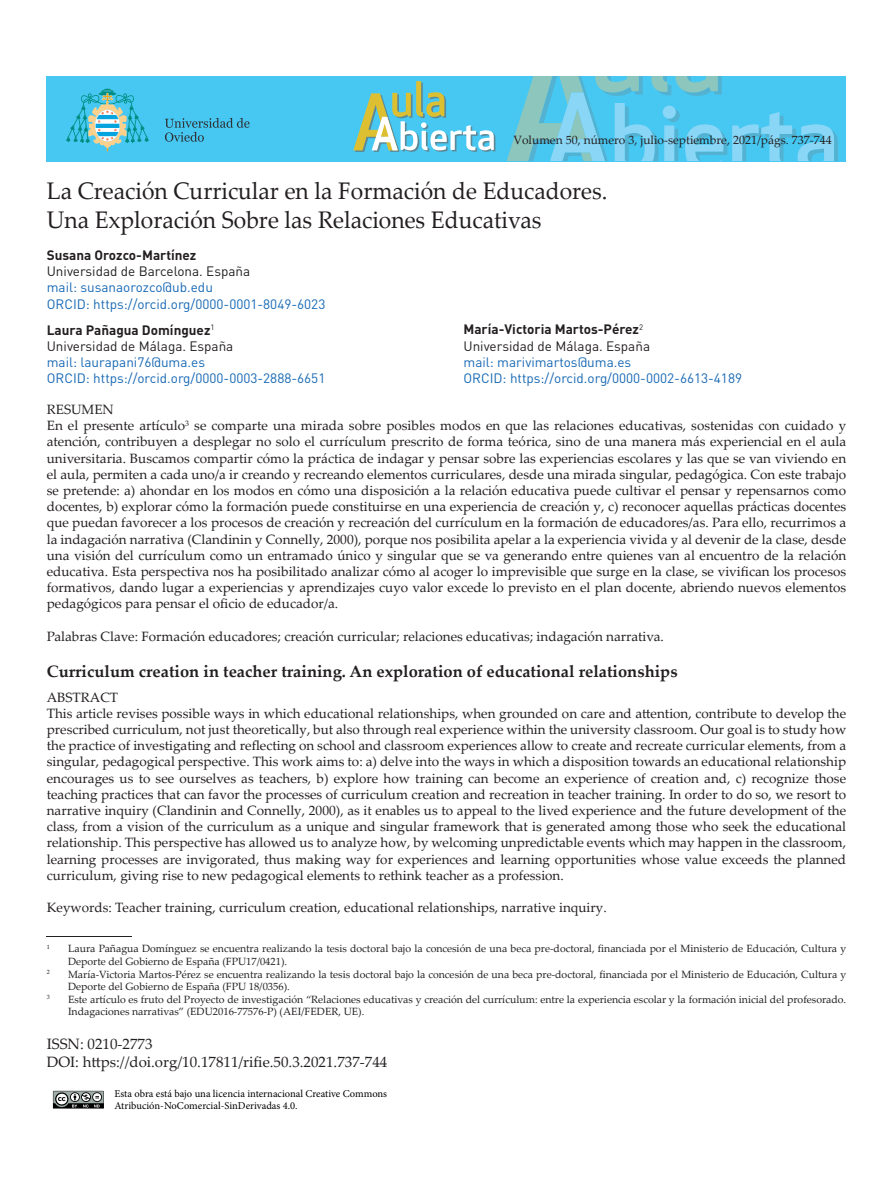
<style>
.page{position:relative;width:893px;height:1191px;background:#fff}
.page>*{position:absolute;margin:0;border:0;box-sizing:border-box;transform-origin:0 0}
.t1{font:24px/28.8px "Palatino Linotype";color:#231f20;scale:.95 1}
.t2{font:700 16.5px "Palatino Linotype";color:#231f20}
.t3{font:15px/18px "Palatino Linotype";color:#231f20}
.t4{font:13.5px/16.2px "Palatino Linotype";color:#231f20}
.t5{font:13.5px/16.2px "DIN";color:#1768b4}
.t6{font:13.5px/16.2px "DIN";color:#231f20}
.t7{font:700 13.5px/16.2px "DIN";color:#231f20}
.t8{font:12px "Palatino Linotype";color:#231f20}
.t9{font:10.5px/12.6px "Palatino Linotype";color:#231f20}
.t10{font:10.5px/12px "Minion Pro";color:#000001}
.t11{font:6.15px "Palatino Linotype";color:#231f20}
.s1{font-weight:700}
.s2{font-weight:400}
</style>
<div class="page">
<div style="left:46px;top:76px;width:800px;height:85px;background:#46c8f3"></div>
<svg style="left:507px;top:76px;width:331px;height:85px"></svg>
<svg style="left:165px;top:118px;width:85px;height:24px"></svg>
<svg style="left:66px;top:89px;width:83px;height:63px"></svg>
<svg style="left:353px;top:81px;width:142px;height:71px"></svg>
<svg style="left:53px;top:1090px;width:51px;height:18px"></svg>
<hr style="left:47px;top:935px;width:85px;height:1px;background:#231f20">
<p class="t8" style="left:513px;top:131px;width:320px">Volumen 50, número 3, julio-septiembre, 2021/págs. 737-744</p>
<h1 class="t1" style="left:47px;top:175px;width:592px">La Creación Curricular en la Formación de Educadores.<br>Una Exploración Sobre las Relaciones Educativas</h1>
<p class="t7" style="left:47px;top:246px;width:151px">Susana Orozco-Martínez</p>
<p class="t6" style="left:47px;top:263px;width:205px">Universidad de Barcelona. España</p>
<p class="t5" style="left:47px;top:279px;width:280px">mail: susanaorozco@ub.edu<br>ORCID: https://orcid.org/0000-0001-8049-6023</p>
<p class="t6" style="left:47px;top:321px;width:188px"><span class="s1">Laura Pañagua Domínguez</span><sup>1<br></sup>Universidad de Málaga. España</p>
<p class="t5" style="left:47px;top:354px;width:280px">mail: laurapani76@uma.es<br>ORCID: https://orcid.org/0000-0003-2888-6651</p>
<p class="t7" style="left:463px;top:321px;width:188px">María-Victoria Martos-Pérez<sup>2<br></sup><span class="s2">Universidad de Málaga. España</span></p>
<p class="t5" style="left:463px;top:354px;width:280px">mail: marivimartos@uma.es<br>ORCID: https://orcid.org/0000-0002-6613-4189</p>
<p class="t4" style="left:47px;top:401px;width:801px">RESUMEN<br>En el presente artículo<sup>3</sup> se comparte una mirada sobre posibles modos en que las relaciones educativas, sostenidas con cuidado y atención, contribuyen a desplegar no solo el currículum prescrito de forma teórica, sino de una manera más experiencial en el aula universitaria. Buscamos compartir cómo la práctica de indagar y pensar sobre las experiencias escolares y las que se van viviendo en el aula, permiten a cada uno/a ir creando y recreando elementos curriculares, desde una mirada singular, pedagógica. Con este trabajo se pretende: a) ahondar en los modos en cómo una disposición a la relación educativa puede cultivar el pensar y repensarnos como docentes, b) explorar cómo la formación puede constituirse en una experiencia de creación y, c) reconocer aquellas prácticas docentes que puedan favorecer a los procesos de creación y recreación del currículum en la formación de educadores/as. Para ello, recurrimos a la indagación narrativa (Clandinin y Connelly, 2000), porque nos posibilita apelar a la experiencia vivida y al devenir de la clase, desde una visión del currículum como un entramado único y singular que se va generando entre quienes van al encuentro de la relación educativa. Esta perspectiva nos ha posibilitado analizar cómo al acoger lo imprevisible que surge en la clase, se vivifican los procesos formativos, dando lugar a experiencias y aprendizajes cuyo valor excede lo previsto en el plan docente, abriendo nuevos elementos pedagógicos para pensar el oficio de educador/a.</p>
<p class="t4" style="left:47px;top:627px;width:619px">Palabras Clave: Formación educadores; creación curricular; relaciones educativas; indagación narrativa.</p>
<p class="t2" style="left:47px;top:659px;width:632px">Curriculum creation in teacher training. An exploration of educational relationships</p>
<p class="t4" style="left:47px;top:688px;width:801px">ABSTRACT<br>This article revises possible ways in which educational relationships, when grounded on care and attention, contribute to develop the prescribed curriculum, not just theoretically, but also through real experience within the university classroom. Our goal is to study how the practice of investigating and reflecting on school and classroom experiences allow to create and recreate curricular elements, from a singular, pedagogical perspective. This work aims to: a) delve into the ways in which a disposition towards an educational relationship encourages us to see ourselves as teachers, b) explore how training can become an experience of creation and, c) recognize those teaching practices that can favor the processes of curriculum creation and recreation in teacher training. In order to do so, we resort to narrative inquiry (Clandinin and Connelly, 2000), as it enables us to appeal to the lived experience and the future development of the class, from a vision of the curriculum as a unique and singular framework that is generated among those who seek the educational relationship. This perspective has allowed us to analyze how, by welcoming unpredictable events which may happen in the classroom, learning processes are invigorated, thus making way for experiences and learning opportunities whose value exceeds the planned curriculum, giving rise to new pedagogical elements to rethink teacher as a profession.</p>
<p class="t4" style="left:47px;top:899px;width:561px">Keywords: Teacher training, curriculum creation, educational relationships, narrative inquiry.</p>
<p class="t11" style="left:47px;top:942px;width:5px">1</p>
<p class="t9" style="left:68px;top:942px;width:780px">Laura Pañagua Domínguez se encuentra realizando la tesis doctoral bajo la concesión de una beca pre-doctoral, financiada por el Ministerio de Educación, Cultura y<br>Deporte del Gobierno de España (FPU17/0421).</p>
<p class="t11" style="left:47px;top:967px;width:5px">2</p>
<p class="t9" style="left:68px;top:967px;width:780px">María-Victoria Martos-Pérez se encuentra realizando la tesis doctoral bajo la concesión de una beca pre-doctoral, financiada por el Ministerio de Educación, Cultura y<br>Deporte del Gobierno de España (FPU 18/0356).</p>
<p class="t11" style="left:47px;top:992px;width:5px">3</p>
<p class="t9" style="left:68px;top:992px;width:780px">Este artículo es fruto del Proyecto de investigación “Relaciones educativas y creación del currículum: entre la experiencia escolar y la formación inicial del profesorado.<br>Indagaciones narrativas” (EDU2016-77576-P) (AEI/FEDER, UE).</p>
<p class="t3" style="left:47px;top:1034px;width:342px">ISSN: 0210-2773<br>DOI: https://doi.org/10.17811/rifie.50.3.2021.737-744</p>
<p class="t10" style="left:114px;top:1087px;width:274px">Esta obra está bajo una licencia internacional Creative Commons<br>Atribución-NoComercial-SinDerivadas 4.0.</p>
</div>
